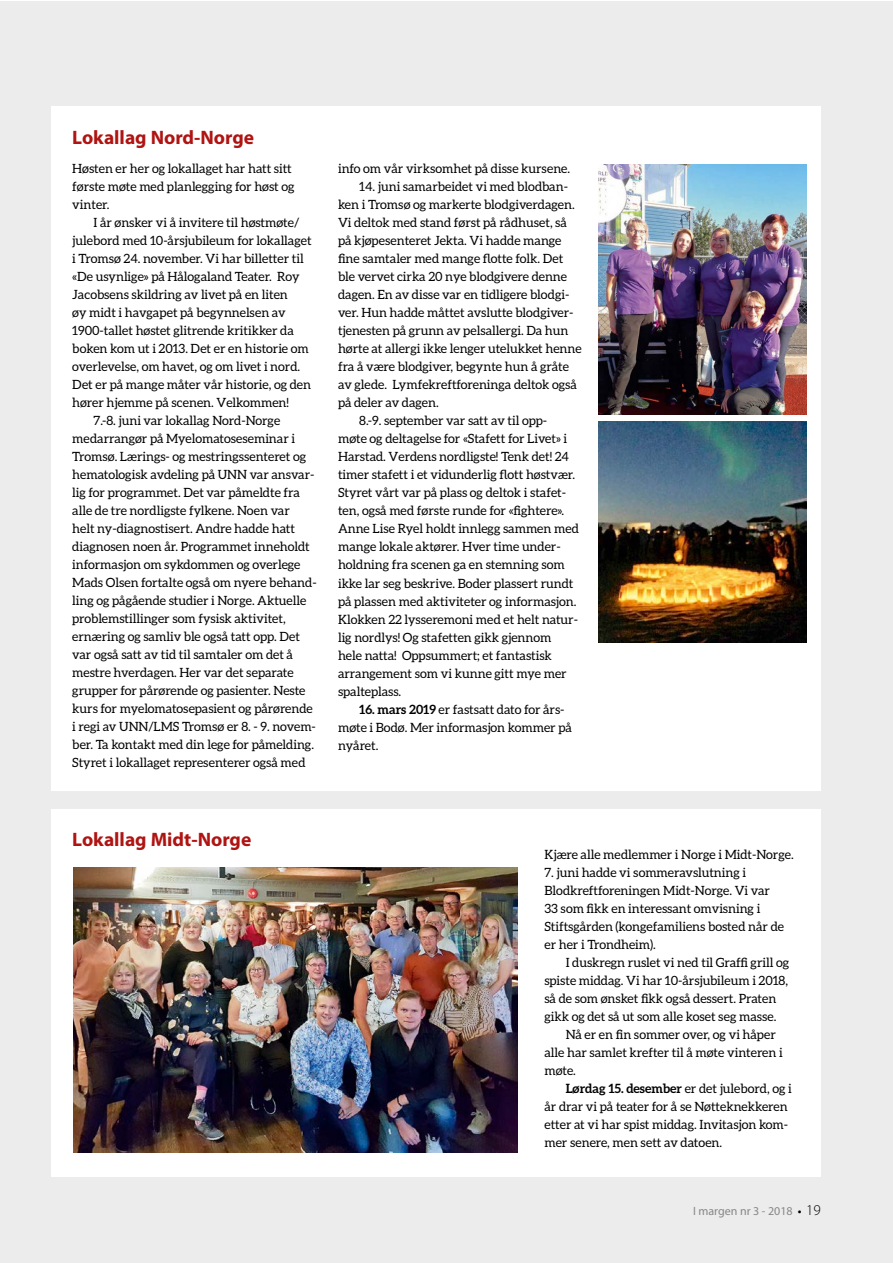
<style>
.page{position:relative;width:893px;height:1263px;background:#fff}
.page>*{position:absolute;margin:0;border:0;box-sizing:border-box;transform-origin:0 0}
.t1{font:700 19.5px "Myriad Pro";color:#af1412}
.t2{font:12.75px/18px "Aleo";letter-spacing:-.005em;color:#000}
.t3{font:12px "Myriad Pro";color:#868786}
.s1{font-weight:700}
.s2{font-weight:600;color:#000}
.s3{font-weight:300;font-size:15px;color:#000}
</style>
<div class="page">
<div style="left:0;top:1px;width:892px;height:1262px;background:#ececec"></div>
<div style="left:51px;top:106px;width:770px;height:685px;background:#fff"></div>
<div style="left:51px;top:809px;width:770px;height:367px;background:#fff"></div>
<img style="left:74px;top:867px;width:444px;height:285px">
<img style="left:599px;top:422px;width:207px;height:220px">
<img style="left:599px;top:164px;width:207px;height:251px">
<h1 class="t1" style="left:72px;top:126px;width:183px">Lokallag Nord-Norge</h1>
<p class="t2" style="left:72px;top:160px;width:224px">Høsten er her og lokallaget har hatt sitt første møte med planlegging for høst og vinter.</p>
<p class="t2" style="left:94px;top:214px;width:207px">I år ønsker vi å invitere til høstmøte/</p>
<p class="t2" style="left:72px;top:232px;width:241px">julebord med 10-årsjubileum for lokallaget</p>
<p class="t2" style="left:72px;top:250px;width:233px">i Tromsø 24. november. Vi har billetter til</p>
<p class="t2" style="left:72px;top:268px;width:229px">«De usynlige» på Hålogaland Teater. Roy</p>
<p class="t2" style="left:72px;top:286px;width:217px">Jacobsens skildring av livet på en liten</p>
<p class="t2" style="left:72px;top:304px;width:215px">øy midt i havgapet på begynnelsen av</p>
<p class="t2" style="left:72px;top:322px;width:223px">1900-tallet høstet glitrende kritikker da</p>
<p class="t2" style="left:72px;top:340px;width:238px">boken kom ut i 2013. Det er en historie om</p>
<p class="t2" style="left:72px;top:358px;width:229px">overlevelse, om havet, og om livet i nord.</p>
<p class="t2" style="left:72px;top:376px;width:240px">Det er på mange måter vår historie, og den</p>
<p class="t2" style="left:72px;top:394px;width:218px">hører hjemme på scenen. Velkommen!</p>
<p class="t2" style="left:94px;top:412px;width:188px">7.-8. juni var lokallag Nord-Norge</p>
<p class="t2" style="left:72px;top:430px;width:224px">medarrangør på Myelomatoseseminar i</p>
<p class="t2" style="left:72px;top:448px;width:235px">Tromsø. Lærings- og mestringssenteret og</p>
<p class="t2" style="left:72px;top:466px;width:244px">hematologisk avdeling på UNN var ansvar-</p>
<p class="t2" style="left:72px;top:484px;width:229px">lig for programmet. Det var påmeldte fra</p>
<p class="t2" style="left:72px;top:502px;width:219px">alle de tre nordligste fylkene. Noen var</p>
<p class="t2" style="left:72px;top:520px;width:224px">helt ny-diagnostisert. Andre hadde hatt</p>
<p class="t2" style="left:72px;top:538px;width:239px">diagnosen noen år. Programmet inneholdt</p>
<p class="t2" style="left:72px;top:556px;width:230px">informasjon om sykdommen og overlege</p>
<p class="t2" style="left:72px;top:574px;width:246px">Mads Olsen fortalte også om nyere behand-</p>
<p class="t2" style="left:72px;top:592px;width:236px">ling og pågående studier i Norge. Aktuelle</p>
<p class="t2" style="left:72px;top:610px;width:215px">problemstillinger som fysisk aktivitet,</p>
<p class="t2" style="left:72px;top:628px;width:229px">ernæring og samliv ble også tatt opp. Det</p>
<p class="t2" style="left:72px;top:646px;width:222px">var også satt av tid til samtaler om det å</p>
<p class="t2" style="left:72px;top:664px;width:223px">mestre hverdagen. Her var det separate</p>
<p class="t2" style="left:72px;top:682px;width:235px">grupper for pårørende og pasienter. Neste</p>
<p class="t2" style="left:72px;top:700px;width:242px">kurs for myelomatosepasient og pårørende</p>
<p class="t2" style="left:72px;top:718px;width:245px">i regi av UNN/LMS Tromsø er 8. - 9. novem-</p>
<p class="t2" style="left:72px;top:736px;width:243px">ber. Ta kontakt med din lege for påmelding.</p>
<p class="t2" style="left:72px;top:754px;width:235px">Styret i lokallaget representerer også med</p>
<p class="t2" style="left:338px;top:160px;width:234px">info om vår virksomhet på disse kursene.</p>
<p class="t2" style="left:359px;top:178px;width:210px">14. juni samarbeidet vi med blodban-</p>
<p class="t2" style="left:338px;top:196px;width:238px">ken i Tromsø og markerte blodgiverdagen.</p>
<p class="t2" style="left:338px;top:214px;width:230px">Vi deltok med stand først på rådhuset, så</p>
<p class="t2" style="left:338px;top:232px;width:225px">på kjøpesenteret Jekta. Vi hadde mange</p>
<p class="t2" style="left:338px;top:250px;width:227px">fine samtaler med mange flotte folk. Det</p>
<p class="t2" style="left:338px;top:268px;width:231px">ble vervet cirka 20 nye blodgivere denne</p>
<p class="t2" style="left:338px;top:286px;width:233px">dagen. En av disse var en tidligere blodgi-</p>
<p class="t2" style="left:338px;top:304px;width:237px">ver. Hun hadde måttet avslutte blodgiver-</p>
<p class="t2" style="left:338px;top:322px;width:232px">tjenesten på grunn av pelsallergi. Da hun</p>
<p class="t2" style="left:338px;top:340px;width:245px">hørte at allergi ikke lenger utelukket henne</p>
<p class="t2" style="left:338px;top:358px;width:232px">fra å være blodgiver, begynte hun å gråte</p>
<p class="t2" style="left:338px;top:376px;width:240px">av glede. Lymfekreftforeninga deltok også</p>
<p class="t2" style="left:338px;top:394px;width:102px">på deler av dagen.</p>
<p class="t2" style="left:359px;top:412px;width:189px">8.-9. september var satt av til opp-</p>
<p class="t2" style="left:338px;top:430px;width:231px">møte og deltagelse for «Stafett for Livet» i</p>
<p class="t2" style="left:338px;top:448px;width:232px">Harstad. Verdens nordligste! Tenk det! 24</p>
<p class="t2" style="left:338px;top:466px;width:239px">timer stafett i et vidunderlig flott høstvær.</p>
<p class="t2" style="left:338px;top:484px;width:230px">Styret vårt var på plass og deltok i stafet-</p>
<p class="t2" style="left:338px;top:502px;width:228px">ten, også med første runde for «fightere».</p>
<p class="t2" style="left:338px;top:520px;width:243px">Anne Lise Ryel holdt innlegg sammen med</p>
<p class="t2" style="left:338px;top:538px;width:224px">mange lokale aktører. Hver time under-</p>
<p class="t2" style="left:338px;top:556px;width:228px">holdning fra scenen ga en stemning som</p>
<p class="t2" style="left:338px;top:574px;width:237px">ikke lar seg beskrive. Boder plassert rundt</p>
<p class="t2" style="left:338px;top:592px;width:240px">på plassen med aktiviteter og informasjon.</p>
<p class="t2" style="left:338px;top:610px;width:241px">Klokken 22 lysseremoni med et helt natur-</p>
<p class="t2" style="left:338px;top:628px;width:215px">lig nordlys! Og stafetten gikk gjennom</p>
<p class="t2" style="left:338px;top:646px;width:215px">hele natta! Oppsummert; et fantastisk</p>
<p class="t2" style="left:338px;top:664px;width:230px">arrangement som vi kunne gitt mye mer</p>
<p class="t2" style="left:338px;top:682px;width:65px">spalteplass.</p>
<p class="t2" style="left:338px;top:700px;width:235px;text-indent:21px"><span class="s1">16. mars 2019</span> er fastsatt dato for års&shy;møte i Bodø. Mer informasjon kommer på nyåret.</p>
<h1 class="t1" style="left:72px;top:828px;width:181px">Lokallag Midt-Norge</h1>
<p class="t2" style="left:544px;top:845px;width:251px">Kjære alle medlemmer i Norge i Midt-Norge.</p>
<p class="t2" style="left:544px;top:863px;width:241px">7. juni hadde vi sommeravslutning i Blodkreftforeningen Midt-Norge. Vi var 33 som fikk en interessant omvisning i Stiftsgården (kongefamiliens bosted når de er her i Trondheim).</p>
<p class="t2" style="left:544px;top:953px;width:246px;text-indent:21px">I duskregn ruslet vi ned til Graffi grill og spiste middag. Vi har 10-årsjubileum i 2018, så de som ønsket fikk også dessert. Praten gikk og det så ut som alle koset seg masse.</p>
<p class="t2" style="left:544px;top:1025px;width:240px;text-indent:21px">Nå er en fin sommer over, og vi håper alle har samlet krefter til å møte vinteren i møte.</p>
<p class="t2" style="left:544px;top:1079px;width:249px;text-indent:21px"><span class="s1">Lørdag 15. desember</span> er det julebord, og i år drar vi på teater for å se Nøtteknekkeren etter at vi har spist middag. Invitasjon kom&shy;mer senere, men sett av datoen.</p>
<p class="t3" style="left:693px;top:1204px;width:129px">I margen nr 3 - 2018 <span class="s2">•</span> <span class="s3">19</span></p>
</div>
